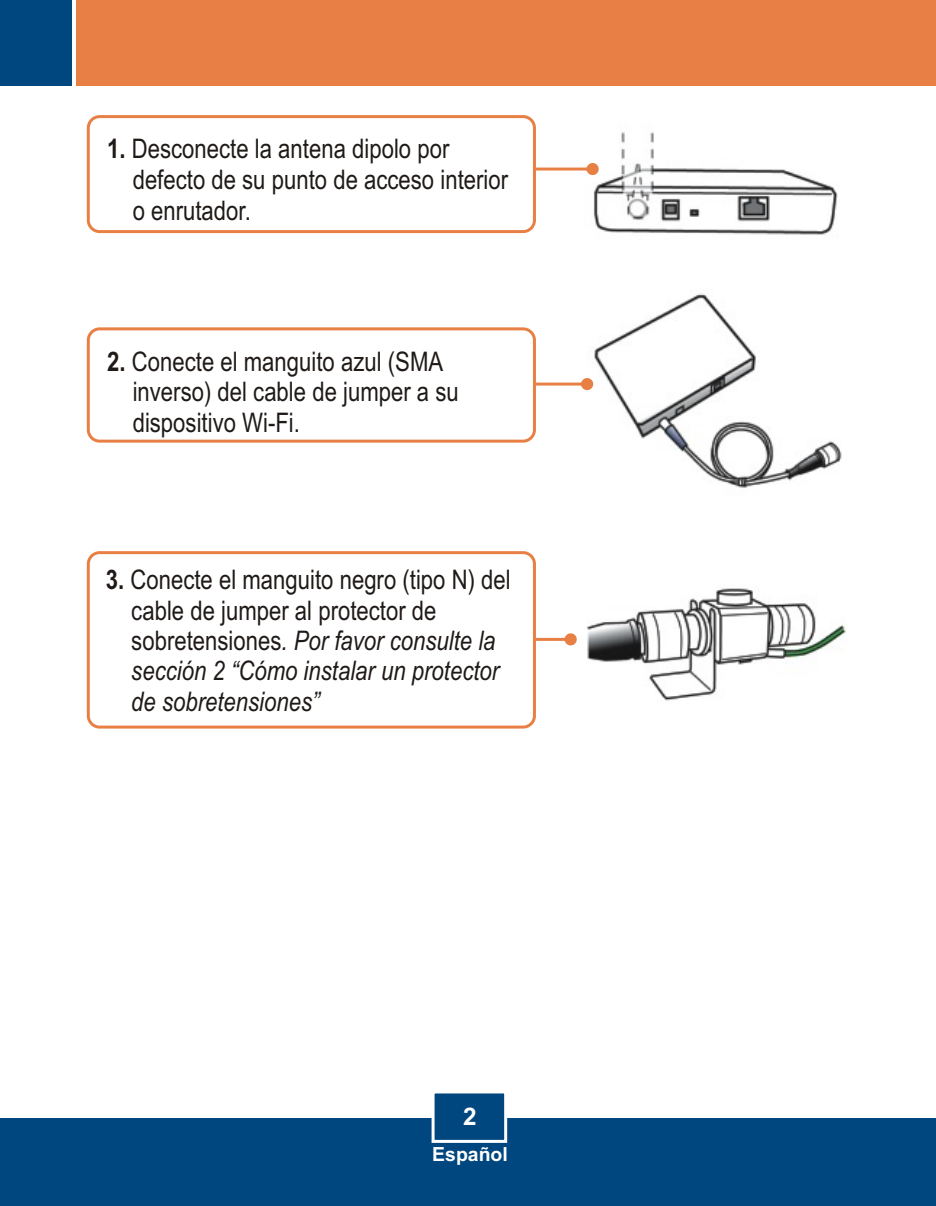
<style>
.page{position:relative;width:936px;height:1206px;background:#fff}
.page>*{position:absolute;margin:0;border:0;box-sizing:border-box;transform-origin:0 0}
.t1{font:27px/30.6px "Arial Narrow";color:#1f1a17}
.t2{font:700 24.3px "Arial";color:#fff}
.t3{font:700 19.5px "Arial";color:#fff}
.s1{font-weight:700}
.s2{font-style:italic}
</style>
<div class="page">
<div style="left:0;top:1118px;width:936px;height:88px;background:#004780"></div>
<div style="left:76px;top:0;width:860px;height:85px;background:#e88045"></div>
<div style="left:0;top:0;width:72px;height:85px;background:#004780"></div>
<img style="left:592px;top:132px;width:246px;height:103px">
<img style="left:587px;top:588px;width:259px;height:113px">
<img style="left:586px;top:293px;width:256px;height:195px">
<svg style="left:536px;top:163px;width:63px;height:12px"></svg>
<div style="left:87px;top:115px;width:449px;height:118px;background:#fff;border:3px solid #e88045;border-radius:11px"></div>
<svg style="left:536px;top:378px;width:57px;height:12px"></svg>
<div style="left:87px;top:327px;width:449px;height:116px;background:#fff;border:3px solid #e88045;border-radius:11px"></div>
<svg style="left:536px;top:633px;width:41px;height:12px"></svg>
<div style="left:87px;top:551px;width:449px;height:178px;background:#fff;border:3px solid #e88045;border-radius:11px"></div>
<svg style="left:431px;top:1093px;width:77px;height:50px"></svg>
<p class="t1" style="left:133px;top:136px;width:377px;text-indent:-25px"><span class="s1">1.</span> Desconecte la antena dipolo por defecto de su punto de acceso interior o enrutador.</p>
<p class="t1" style="left:133px;top:348px;width:328px;text-indent:-25px"><span class="s1">2.</span> Conecte el manguito azul (SMA inverso) del cable de jumper a su dispositivo Wi-Fi.</p>
<p class="t1" style="left:131px;top:567px;width:381px;text-indent:-25px"><span class="s1">3.</span> Conecte el manguito negro (tipo N) del cable de jumper al protector de sobretensiones<span class="s2">. Por favor consulte la sección 2 “Cómo instalar un protector de sobretensiones”</span></p>
<p class="t2" style="left:463px;top:1108px;width:15px">2</p>
<p class="t3" style="left:432px;top:1147px;width:77px">Español</p>
</div>
